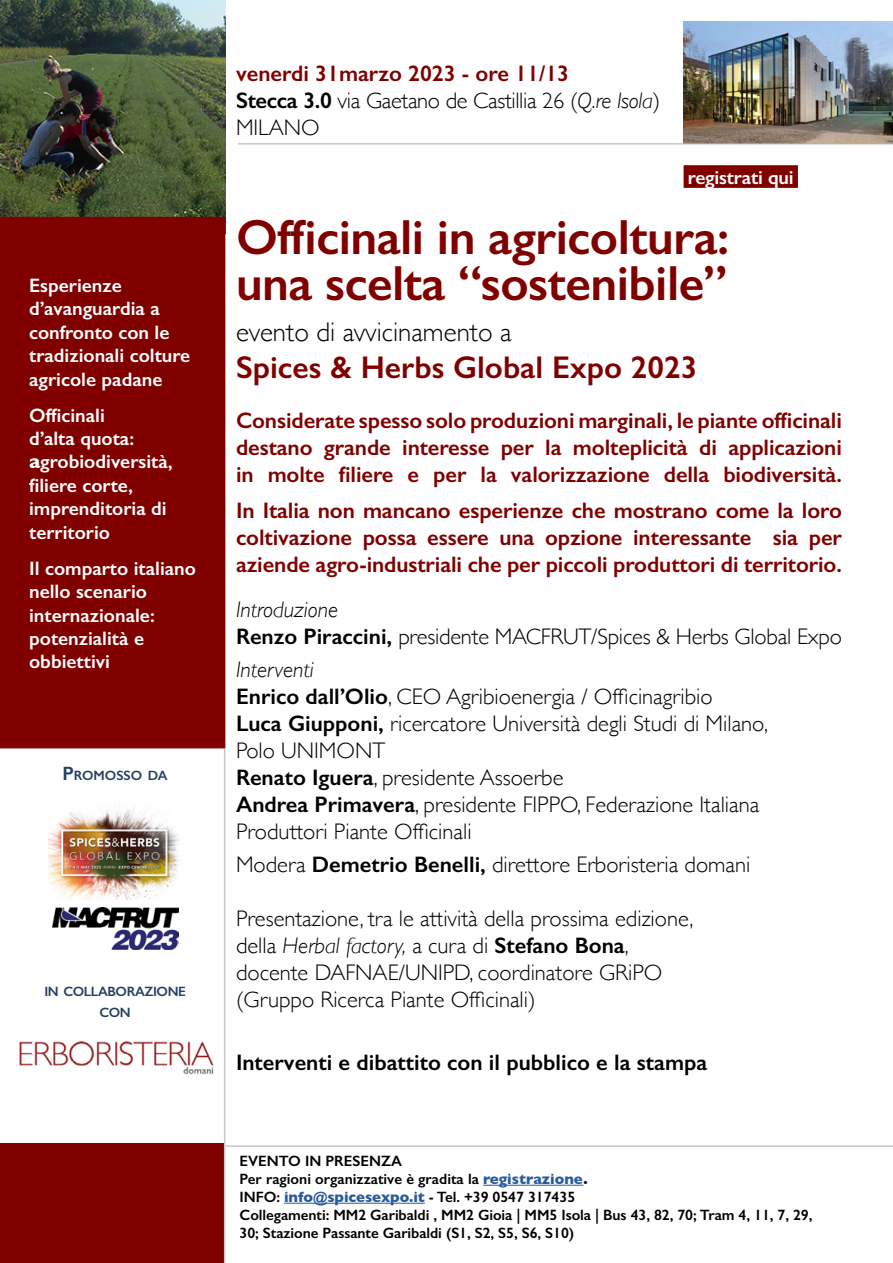
<style>
.page{position:relative;width:893px;height:1263px;background:#fff}
.page>*{position:absolute;margin:0;border:0;box-sizing:border-box;transform-origin:0 0}
.t1{font:600 49.5px/46.5px "Gill Sans";letter-spacing:-.01em;color:#800000}
.t2{font:600 31.5px "Gill Sans";color:#800000}
.t3{font:300 27px "Gill Sans";color:#000}
.t4{font:300 22.5px/27px "Gill Sans";color:#000}
.t5{font:600 22.5px/27px "Gill Sans";letter-spacing:-.005em;color:#800000;text-align:justify}
.t6{font:600 22.5px "Gill Sans";color:#000}
.t7{font:600 19.5px/23.4px "Gill Sans";color:#fff}
.t8{font:600 15px/18px "Gill Sans";letter-spacing:-.005em;color:#000}
.t9{font:600 13.5px/20.9px "Gill Sans";letter-spacing:-.03em;color:#244061;text-align:center}
.t10{font:600 13.5px "Gill Sans";color:#244061}
.s1{font-weight:700}
.s2{font-size:19.35px}
.s3{font-weight:600;color:#800000}
.s4{font-weight:600}
.s5{font-style:italic}
.s6{font-weight:700;color:#275b9b}
</style>
<div class="page">
<div style="left:0;top:1144px;width:224px;height:119px;background:#800000"></div>
<img style="left:0;top:0;width:225px;height:217px">
<img style="left:684px;top:21px;width:209px;height:122px">
<div style="left:0;top:217px;width:225px;height:531px;background:#800000"></div>
<img style="left:49px;top:806px;width:131px;height:94px">
<img style="left:52px;top:908px;width:126px;height:42px">
<img style="left:19px;top:1041px;width:195px;height:34px">
<hr style="left:483px;top:1185px;width:100px;height:1px;background:#275b9b">
<hr style="left:284px;top:1203px;width:141px;height:1px;background:#275b9b">
<hr style="left:225px;top:1145px;width:668px;height:2px;background:#b3b2b2">
<hr style="left:224px;top:748px;width:1px;height:515px;background:#b3b2b2">
<hr style="left:238px;top:143px;width:655px;height:2px;background:#b3b2b2">
<div style="left:683px;top:164px;width:116px;height:25px;background:#800000"></div>
<div style="left:682px;top:164px;width:117px;height:25px;border:2px solid #fff"></div>
<p class="t7" style="left:29px;top:274px;width:163px">Esperienze d’avanguardia a confronto con le tradizionali colture agricole padane</p>
<p class="t7" style="left:29px;top:403px;width:145px">Officinali<br>d’alta quota: <span class="s1">a</span>grobiodiversità, filiere corte, imprenditoria di territorio</p>
<p class="t7" style="left:29px;top:556px;width:168px">Il comparto italiano nello scenario internazionale: potenzialità e obbiettivi</p>
<p class="t10" style="left:62px;top:767px;width:107px"><span class="s2">P</span>ROMOSSO DA</p>
<p class="t9" style="left:44px;top:980px;width:143px">IN COLLABORAZIONE<br>CON</p>
<p class="t4" style="left:236px;top:59px;width:426px"><span class="s3">venerdi 31marzo 2023 - ore 11/13<br></span><span class="s4">Stecca 3.0</span> via Gaetano de Castillia 26 (<span class="s5">Q.re Isola</span>)<br>MILANO</p>
<p class="t7" style="left:688px;top:165px;width:107px">registrati qui</p>
<h1 class="t1" style="left:236px;top:213px;width:495px">Officinali in agricoltura: una scelta “sostenibile”</h1>
<p class="t3" style="left:236px;top:310px;width:277px">evento di avvicinamento a</p>
<h2 class="t2" style="left:236px;top:349px;width:463px">Spices &amp; Herbs Global Expo 2023</h2>
<p class="t5" style="left:236px;top:407px;width:607px">Considerate spesso solo produzioni marginali, le piante officinali destano grande interesse per la molteplicità di applicazioni in molte filiere e per la valorizzazione della biodiversità.</p>
<p class="t5" style="left:236px;top:497px;width:607px">In Italia non mancano esperienze che mostrano come la loro coltivazione possa essere una opzione interessante sia per aziende agro-industriali che per piccoli produttori di territorio.</p>
<p class="t4" style="left:236px;top:595px;width:607px"><span class="s5">Introduzione<br></span><span class="s4">Renzo Piraccini,</span> presidente MACFRUT/Spices &amp; Herbs Global Expo</p>
<p class="t4" style="left:236px;top:655px;width:533px"><span class="s5">Interventi<br></span><span class="s4">Enrico dall’Olio</span>, CEO Agribioenergia / Officinagribio<br><span class="s4">Luca Giupponi,</span> ricercatore Università degli Studi di Milano, Polo UNIMONT<br><span class="s4">Renato Iguera</span>, presidente Assoerbe<br><span class="s4">Andrea Primavera</span>, presidente FIPPO, Federazione Italiana Produttori Piante Officinali</p>
<p class="t4" style="left:236px;top:850px;width:516px">Modera <span class="s4">Demetrio Benelli,</span> direttore Erboristeria domani</p>
<p class="t4" style="left:236px;top:904px;width:459px">Presentazione, tra le attività della prossima edizione, della <span class="s5">Herbal factory,</span> a cura di <span class="s4">Stefano Bona</span>, docente DAFNAE/UNIPD, coordinatore GRiPO (Gruppo Ricerca Piante Officinali)</p>
<p class="t6" style="left:236px;top:1049px;width:473px">Interventi e dibattito con il pubblico e la stampa</p>
<p class="t8" style="left:240px;top:1152px;width:574px">EVENTO IN PRESENZA<br>Per ragioni organizzative è gradita la <span class="s6">registrazione</span><span class="s1">.<br></span>INFO: <span class="s6">info@spicesexpo.it</span> - Tel. +39 0547 317435<br>Collegamenti: MM2 Garibaldi , MM2 Gioia | MM5 Isola | Bus 43, 82, 70; Tram 4, 11, 7, 29, 30; Stazione Passante Garibaldi (S1, S2, S5, S6, S10)</p>
</div>
